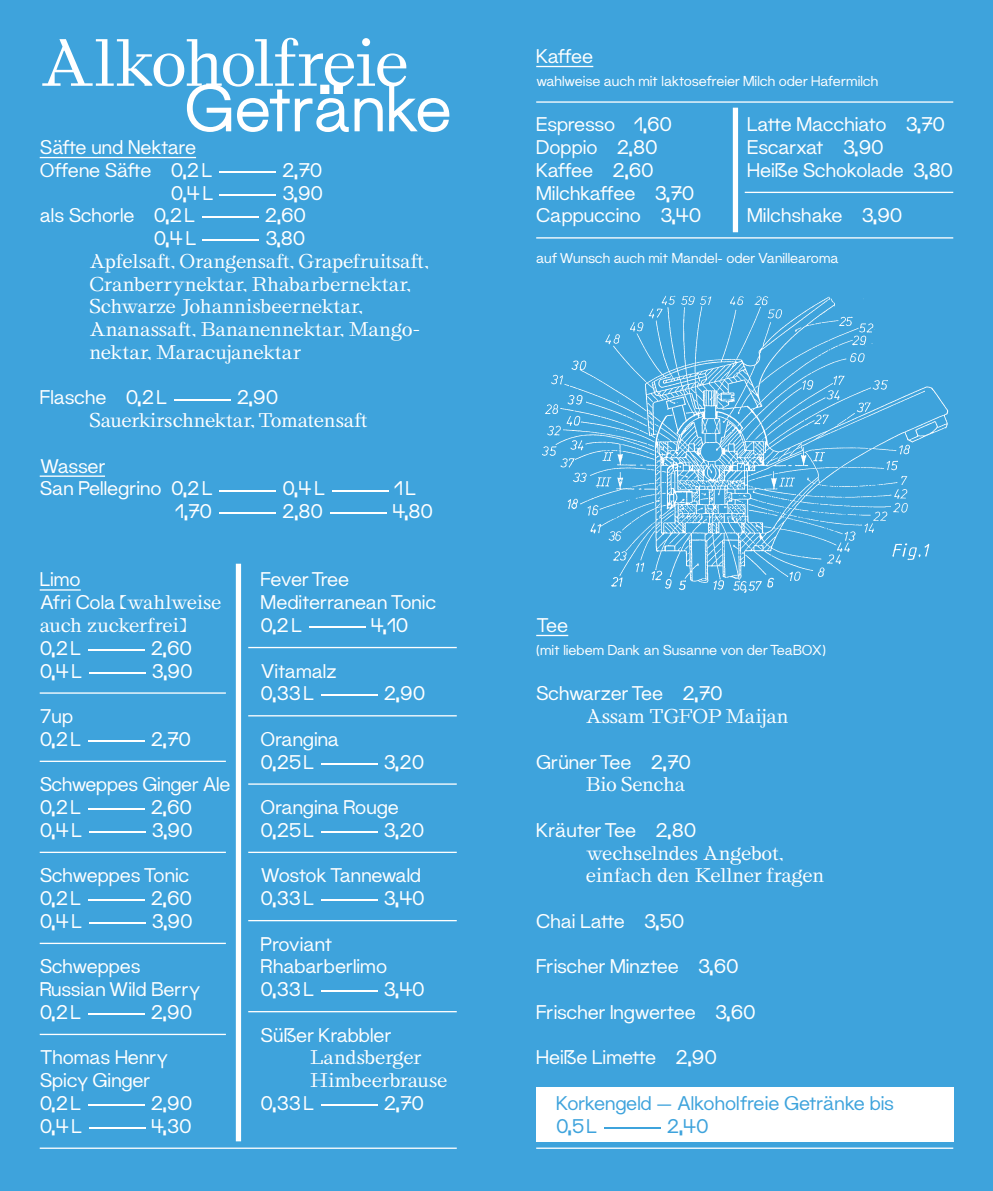
<style>
.page{position:relative;width:993px;height:1191px;background:#fff}
.page>*{position:absolute;margin:0;border:0;box-sizing:border-box;transform-origin:0 0}
.t1{font:64.75px "Stellage";letter-spacing:-.045em;color:#fff}
.t2{font:64.75px "Maxeville";letter-spacing:-.02em;color:#fff}
.t3{font:19.25px/22.8px "Maxeville Tekst";letter-spacing:-.01em;color:#fff}
.t4{font:19.25px/22.8px "Stellage";letter-spacing:-.03em;color:#fff}
.t5{font:19.25px/22.8px "Maxeville";color:#fff}
.t6{font:19.25px/22.8px "Maxeville Tekst";letter-spacing:-.04em;color:#fff}
.t7{font:19.25px "Maxeville Tekst";letter-spacing:-.01em;color:#3ea3dc}
.t8{font:19.25px "Maxeville Tekst";letter-spacing:-.03em;color:#fff}
.t9{font:19.25px "Maxeville";color:#3ea3dc}
.t10{font:14px "Maxeville Tekst";letter-spacing:-.005em;color:#fff}
.s1{font-family:"Maxeville"}
.s2{font-family:"Maxeville Tekst"}
</style>
<div class="page">
<div style="left:0;top:0;width:496px;height:1191px;background:#3ea3dc"></div>
<div style="left:496px;top:0;width:496px;height:1191px;background:#3ea3dc"></div>
<div style="left:536px;top:1087px;width:416px;height:54px;background:#fff"></div>
<hr style="left:536px;top:66px;width:57px;height:1px;background:#fff">
<hr style="left:536px;top:635px;width:32px;height:1px;background:#fff">
<hr style="left:40px;top:157px;width:156px;height:1px;background:#fff">
<hr style="left:40px;top:475px;width:65px;height:2px;background:#fff">
<hr style="left:40px;top:589px;width:41px;height:1px;background:#fff">
<img style="left:542px;top:295px;width:407px;height:298px">
<div style="left:236px;top:563px;width:5px;height:578px;background:#fff"></div>
<hr style="left:40px;top:1147px;width:416px;height:1px;background:#fff">
<hr style="left:536px;top:1147px;width:416px;height:1px;background:#fff">
<hr style="left:248px;top:1011px;width:208px;height:1px;background:#fff">
<hr style="left:248px;top:920px;width:208px;height:1px;background:#fff">
<hr style="left:248px;top:851px;width:208px;height:2px;background:#fff">
<hr style="left:248px;top:783px;width:208px;height:1px;background:#fff">
<hr style="left:248px;top:715px;width:208px;height:1px;background:#fff">
<hr style="left:248px;top:647px;width:208px;height:1px;background:#fff">
<hr style="left:744px;top:192px;width:208px;height:1px;background:#fff">
<hr style="left:40px;top:1033px;width:186px;height:2px;background:#fff">
<hr style="left:40px;top:942px;width:186px;height:2px;background:#fff">
<hr style="left:40px;top:851px;width:186px;height:2px;background:#fff">
<hr style="left:40px;top:760px;width:186px;height:2px;background:#fff">
<hr style="left:40px;top:692px;width:186px;height:1px;background:#fff">
<hr style="left:536px;top:101px;width:416px;height:2px;background:#fff">
<hr style="left:536px;top:237px;width:416px;height:1px;background:#fff">
<div style="left:732px;top:108px;width:5px;height:124px;background:#fff"></div>
<h1 class="t1" style="left:40px;top:23px;width:370px">Alkoholfreie</h1>
<h1 class="t2" style="left:184px;top:65px;width:269px">Getränke</h1>
<p class="t6" style="left:40px;top:136px;width:284px">Säfte und Nektare<br>Offene Säfte <span class="s1">0,2 L—2,70</span></p>
<p class="t5" style="left:171px;top:181px;width:154px">0,4L—3,90</p>
<p class="t3" style="left:40px;top:204px;width:268px">als Schorle <span class="s1">0,2L—2,60</span></p>
<p class="t5" style="left:154px;top:227px;width:153px">0,4L—3,80</p>
<p class="t4" style="left:89px;top:250px;width:340px">Apfelsaft, Orangensaft, Grapefruitsaft, Cranberrynektar, Rhabarbernektar, Schwarze Johannisbeernektar, Ananassaft, Bananennektar, Mango&shy;nektar, Maracujanektar</p>
<p class="t5" style="left:40px;top:386px;width:240px"><span class="s2">Flasche</span> 0,2L—2,90</p>
<p class="t4" style="left:89px;top:409px;width:280px">Sauerkirschnektar, Tomatensaft</p>
<p class="t3" style="left:40px;top:454px;width:378px">Wasser<br>San Pellegrino <span class="s1">0,2L—0,4L—1L</span></p>
<p class="t5" style="left:175px;top:500px;width:260px">1,70—2,80 —4,80</p>
<p class="t3" style="left:40px;top:568px;width:42px">Limo</p>
<p class="t4" style="left:40px;top:591px;width:183px"><span class="s2">Afri Cola</span> (wahlweise auch zuckerfrei)</p>
<p class="t5" style="left:40px;top:636px;width:154px">0,2L—2,60<br>0,4L—3,90</p>
<p class="t3" style="left:40px;top:704px;width:35px">7up</p>
<p class="t5" style="left:40px;top:727px;width:153px">0,2L—2,70</p>
<p class="t3" style="left:40px;top:773px;width:192px">Schweppes Ginger Ale</p>
<p class="t5" style="left:40px;top:796px;width:154px">0,2L—2,60<br>0,4L—3,90</p>
<p class="t3" style="left:40px;top:864px;width:151px">Schweppes Tonic</p>
<p class="t5" style="left:40px;top:887px;width:154px">0,2L—2,60<br>0,4L—3,90</p>
<p class="t3" style="left:40px;top:955px;width:163px">Schweppes<br>Russian Wild Berry</p>
<p class="t5" style="left:40px;top:1000px;width:154px">0,2L—2,90</p>
<p class="t3" style="left:40px;top:1046px;width:130px">Thomas Henry<br>Spicy Ginger</p>
<p class="t5" style="left:40px;top:1091px;width:154px">0,2L—2,90<br>0,4L—4,30</p>
<p class="t3" style="left:260px;top:568px;width:177px">Fever Tree<br>Mediterranean Tonic</p>
<p class="t5" style="left:260px;top:614px;width:149px">0,2L—4,10</p>
<p class="t3" style="left:260px;top:659px;width:78px">Vitamalz</p>
<p class="t5" style="left:260px;top:682px;width:166px">0,33L—2,90</p>
<p class="t3" style="left:260px;top:727px;width:80px">Orangina</p>
<p class="t5" style="left:260px;top:750px;width:165px">0,25L—3,20</p>
<p class="t3" style="left:260px;top:795px;width:139px">Orangina Rouge</p>
<p class="t5" style="left:260px;top:818px;width:165px">0,25L—3,20</p>
<p class="t3" style="left:260px;top:864px;width:162px">Wostok Tannewald</p>
<p class="t5" style="left:260px;top:887px;width:166px">0,33L—3,40</p>
<p class="t3" style="left:260px;top:932px;width:128px">Proviant<br>Rhabarberlimo</p>
<p class="t5" style="left:260px;top:978px;width:166px">0,33L—3,40</p>
<p class="t3" style="left:260px;top:1023px;width:133px">Süßer Krabbler</p>
<p class="t4" style="left:310px;top:1046px;width:139px">Landsberger<br>Himbeerbrause</p>
<p class="t5" style="left:260px;top:1091px;width:165px">0,33L—2,70</p>
<p class="t3" style="left:536px;top:45px;width:59px">Kaffee</p>
<p class="t10" style="left:536px;top:72px;width:343px">wahlweise auch mit laktosefreier Milch oder Hafermilch</p>
<p class="t3" style="left:536px;top:113px;width:167px">Espresso <span class="s1">1,60<br></span>Doppio <span class="s1">2,80<br></span>Kaffee <span class="s1">2,60<br></span>Milchkaffee <span class="s1">3,70<br></span>Cappuccino <span class="s1">3,40</span></p>
<p class="t3" style="left:747px;top:113px;width:207px">Latte Macchiato <span class="s1">3,70<br></span>Escarxat <span class="s1">3,90<br></span>Heiße Schokolade <span class="s1">3,80</span></p>
<p class="t3" style="left:747px;top:204px;width:157px">Milchshake <span class="s1">3,90</span></p>
<p class="t10" style="left:536px;top:249px;width:304px">auf Wunsch auch mit Mandel- oder Vanillearoma</p>
<p class="t3" style="left:536px;top:613px;width:34px">Tee</p>
<p class="t10" style="left:536px;top:641px;width:291px">(mit liebem Dank an Susanne von der TeaBOX)</p>
<p class="t8" style="left:536px;top:682px;width:188px">Schwarzer Tee <span class="s1">2,70</span></p>
<p class="t4" style="left:585px;top:705px;width:204px">Assam TGFOP Maijan</p>
<p class="t3" style="left:536px;top:750px;width:156px">Grüner Tee <span class="s1">2,70</span></p>
<p class="t4" style="left:585px;top:773px;width:101px">Bio Sencha</p>
<p class="t3" style="left:536px;top:818px;width:161px">Kräuter Tee <span class="s1">2,80</span></p>
<p class="t4" style="left:585px;top:841px;width:240px">wechselndes Angebot, einfach den Kellner fragen</p>
<p class="t8" style="left:536px;top:909px;width:150px">Chai Latte <span class="s1">3,50</span></p>
<p class="t3" style="left:536px;top:955px;width:204px">Frischer Minztee <span class="s1">3,60</span></p>
<p class="t3" style="left:536px;top:1000px;width:221px">Frischer Ingwertee <span class="s1">3,60</span></p>
<p class="t3" style="left:536px;top:1046px;width:182px">Heiße Limette <span class="s1">2,90</span></p>
<p class="t7" style="left:556px;top:1091px;width:339px">Korkengeld — Alkoholfreie Getränke bis</p>
<p class="t9" style="left:556px;top:1113px;width:154px">0,5L—2,40</p>
</div>
